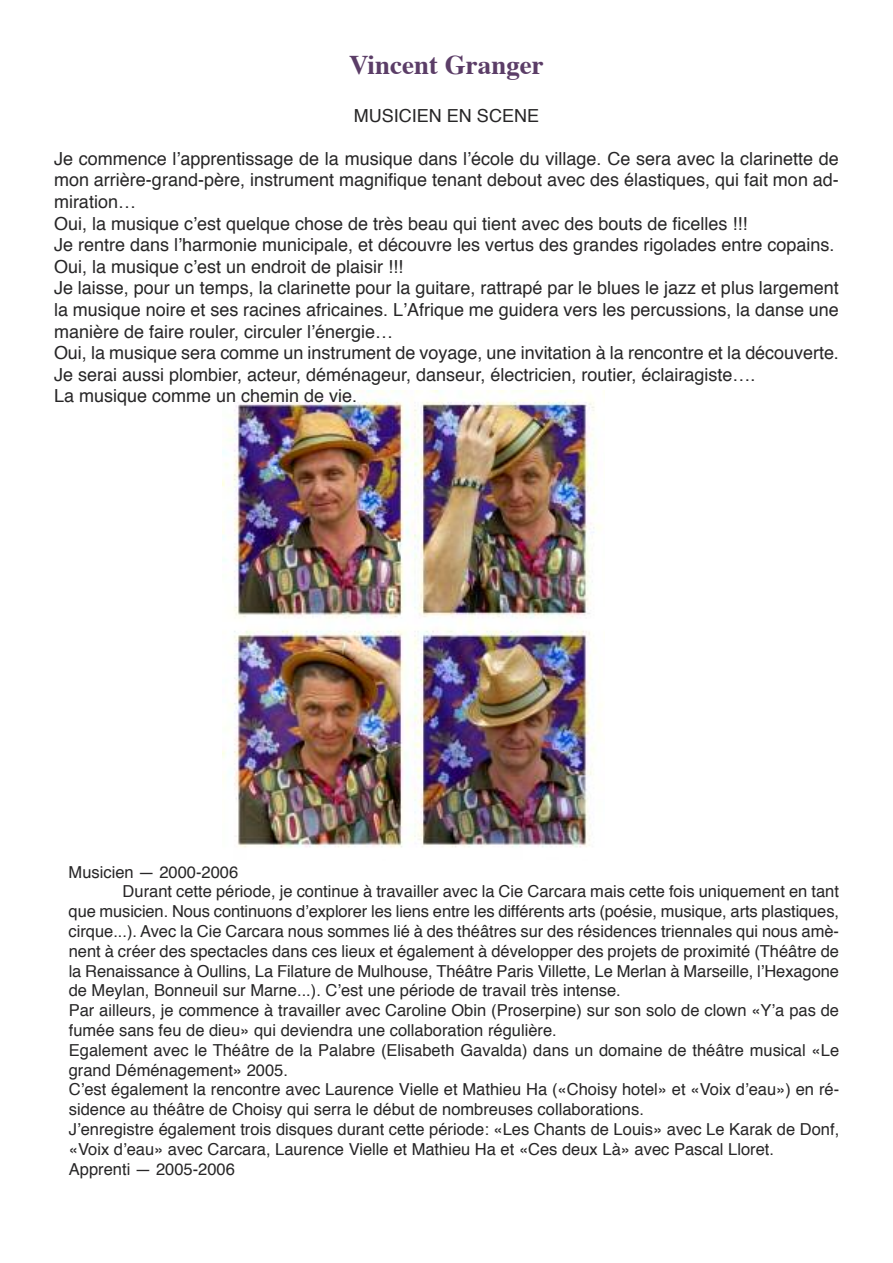
<style>
.page{position:relative;width:893px;height:1263px;background:#fff}
.page>*{position:absolute;margin:0;border:0;box-sizing:border-box;transform-origin:0 0}
.t1{font:700 27px "Times";color:#5b3d67}
.t2{font:18px/21.6px "Helvetica";color:#272627}
.t3{font:16.5px "Helvetica";color:#272627}
</style>
<div class="page">
<img style="left:222px;top:391px;width:383px;height:457px">
<h1 class="t1" style="left:349px;top:54px;width:196px">Vincent Granger</h1>
<p class="t2" style="left:354px;top:106px;width:187px">MUSICIEN EN SCENE</p>
<p class="t2" style="left:54px;top:149px;width:786px">Je commence l’apprentissage de la musique dans l’école du village. Ce sera avec la clarinette de mon arrière-grand-père, instrument magnifique tenant debout avec des élastiques, qui fait mon ad&shy;miration…<br>Oui, la musique c’est quelque chose de très beau qui tient avec des bouts de ficelles !!!<br>Je rentre dans l’harmonie municipale, et découvre les vertus des grandes rigolades entre copains.<br>Oui, la musique c’est un endroit de plaisir !!!<br>Je laisse, pour un temps, la clarinette pour la guitare, rattrapé par le blues le jazz et plus largement la musique noire et ses racines africaines. L’Afrique me guidera vers les percussions, la danse une manière de faire rouler, circuler l’énergie…<br>Oui, la musique sera comme un instrument de voyage, une invitation à la rencontre et la découverte.<br>Je serai aussi plombier, acteur, déménageur, danseur, électricien, routier, éclairagiste….<br>La musique comme un chemin de vie.</p>
<p class="t3" style="left:69px;top:865px;width:171px">Musicien — 2000-2006</p>
<p class="t3" style="left:123px;top:884px;width:718px">Durant cette période, je continue à travailler avec la Cie Carcara mais cette fois uniquement en tant</p>
<p class="t3" style="left:69px;top:904px;width:772px">que musicien. Nous continuons d’explorer les liens entre les différents arts (poésie, musique, arts plastiques,</p>
<p class="t3" style="left:69px;top:924px;width:772px">cirque...). Avec la Cie Carcara nous sommes lié à des théâtres sur des résidences triennales qui nous amè-</p>
<p class="t3" style="left:69px;top:944px;width:772px">nent à créer des spectacles dans ces lieux et également à développer des projets de proximité (Théâtre de</p>
<p class="t3" style="left:69px;top:964px;width:772px">la Renaissance à Oullins, La Filature de Mulhouse, Théâtre Paris Villette, Le Merlan à Marseille, l’Hexagone</p>
<p class="t3" style="left:69px;top:983px;width:554px">de Meylan, Bonneuil sur Marne...). C’est une période de travail très intense.</p>
<p class="t3" style="left:69px;top:1003px;width:772px">Par ailleurs, je commence à travailler avec Caroline Obin (Proserpine) sur son solo de clown «Y’a pas de</p>
<p class="t3" style="left:69px;top:1023px;width:490px">fumée sans feu de dieu» qui deviendra une collaboration régulière.</p>
<p class="t3" style="left:69px;top:1043px;width:772px">Egalement avec le Théâtre de la Palabre (Elisabeth Gavalda) dans un domaine de théâtre musical «Le</p>
<p class="t3" style="left:69px;top:1063px;width:221px">grand Déménagement» 2005.</p>
<p class="t3" style="left:69px;top:1082px;width:772px">C’est également la rencontre avec Laurence Vielle et Mathieu Ha («Choisy hotel» et «Voix d’eau») en ré-</p>
<p class="t3" style="left:69px;top:1102px;width:577px">sidence au théâtre de Choisy qui serra le début de nombreuses collaborations.</p>
<p class="t3" style="left:69px;top:1122px;width:772px">J’enregistre également trois disques durant cette période: «Les Chants de Louis» avec Le Karak de Donf,</p>
<p class="t3" style="left:69px;top:1142px;width:707px">«Voix d’eau» avec Carcara, Laurence Vielle et Mathieu Ha et «Ces deux Là» avec Pascal Lloret.</p>
<p class="t3" style="left:69px;top:1162px;width:168px">Apprenti — 2005-2006</p>
</div>
